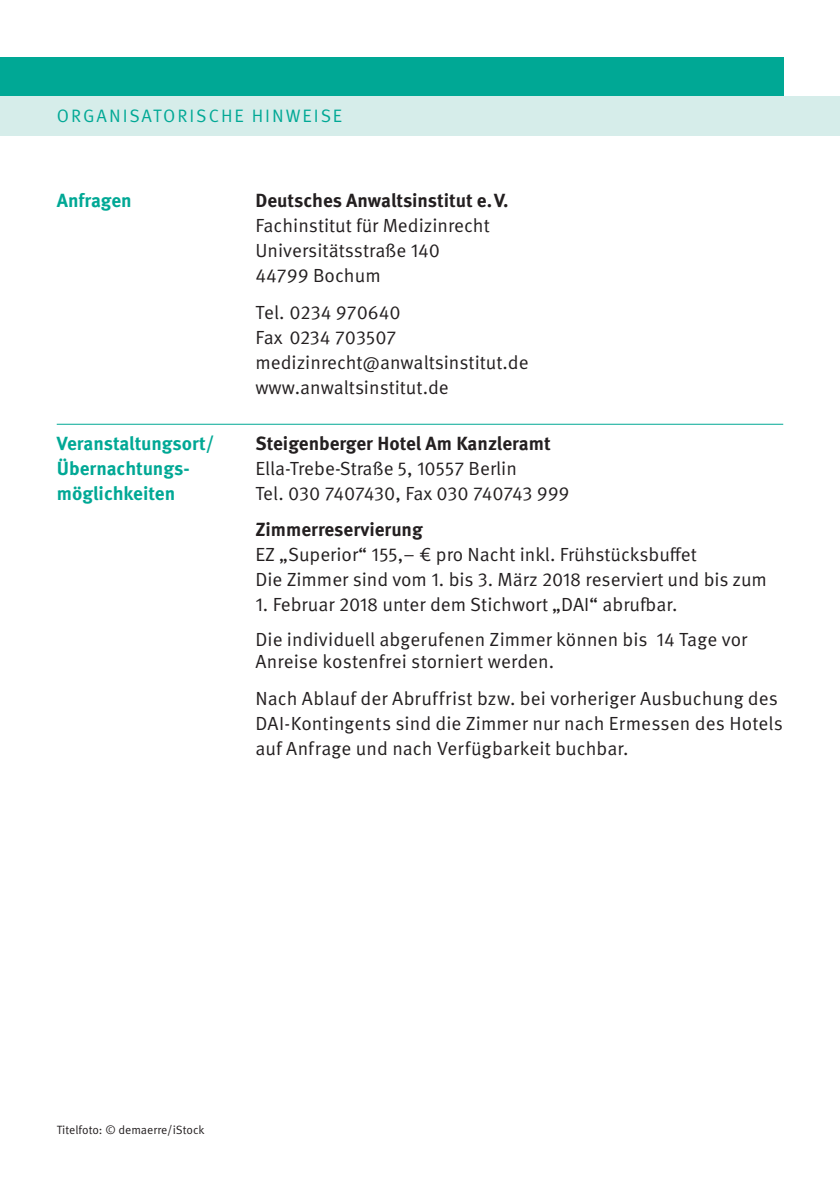
<style>
.page{position:relative;width:840px;height:1191px;background:#fff}
.page>*{position:absolute;margin:0;border:0;box-sizing:border-box;transform-origin:0 0}
.t1{font:19px/25px "Meta OT Norm";color:#231f20}
.t2{font:700 19px "Meta OT";color:#231f20}
.t3{font:700 19px/25px "Meta OT";color:#00a895}
.t4{font:18px "Meta OT Norm";letter-spacing:.11em;color:#00a895}
.t5{font:12px "Meta OT Norm";color:#231f20}
</style>
<div class="page">
<div style="left:0;top:57px;width:782px;height:39px;background:#00a895"></div>
<div style="left:0;top:96px;width:839px;height:40px;background:#d6edea"></div>
<hr style="left:57px;top:424px;width:725px;height:1px;background:#00a895">
<p class="t4" style="left:57px;top:105px;width:287px">ORGANISATORISCHE HINWEISE</p>
<p class="t3" style="left:57px;top:188px;width:76px">Anfragen</p>
<p class="t2" style="left:255px;top:188px;width:254px">Deutsches Anwaltsinstitut e.V.</p>
<p class="t1" style="left:255px;top:213px;width:236px">Fachinstitut für Medizinrecht<br>Universitätsstraße 140<br>44799 Bochum</p>
<p class="t1" style="left:255px;top:300px;width:275px">Tel. 0234 970640<br>Fax 0234 703507 medizinrecht@anwaltsinstitut.de www.anwaltsinstitut.de</p>
<p class="t3" style="left:57px;top:431px;width:159px">Veranstaltungsort/<br>Übernachtungs&shy;möglichkeiten</p>
<p class="t2" style="left:255px;top:431px;width:297px">Steigenberger Hotel Am Kanzleramt</p>
<p class="t1" style="left:255px;top:456px;width:315px">Ella-Trebe-Straße 5, 10557 Berlin<br>Tel. 030 7407430, Fax 030 740743 999</p>
<p class="t2" style="left:255px;top:518px;width:169px">Zimmerreservierung</p>
<p class="t1" style="left:255px;top:542px;width:512px">EZ „Superior“ 155,– € pro Nacht inkl. Frühstücksbuffet<br>Die Zimmer sind vom 1. bis 3. März 2018 reserviert und bis zum</p>
<p class="t1" style="left:255px;top:588px;width:493px;line-height:34.2px">1. Februar 2018 unter dem Stichwort „DAI“ abrufbar.<br>Die individuell abgerufenen Zimmer können bis 14 Tage vor</p>
<p class="t1" style="left:255px;top:644px;width:524px;line-height:36.4px">Anreise kostenfrei storniert werden.<br>Nach Ablauf der Abruffrist bzw. bei vorheriger Ausbuchung des</p>
<p class="t1" style="left:255px;top:711px;width:529px">DAI-Kontingents sind die Zimmer nur nach Ermessen des Hotels auf Anfrage und nach Verfügbarkeit buchbar.</p>
<p class="t5" style="left:57px;top:1122px;width:149px">Titelfoto: © demaerre/iStock</p>
</div>
